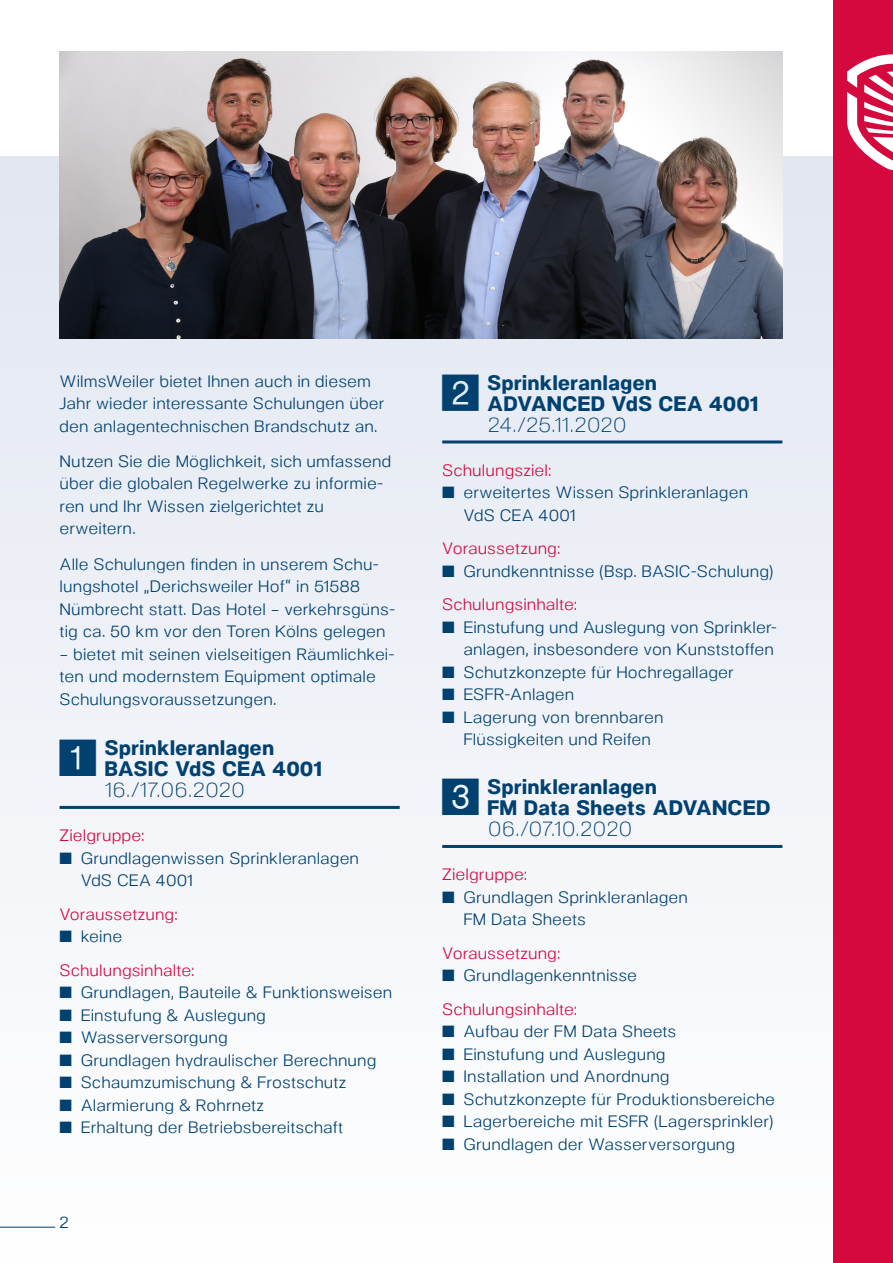
<style>
.page{position:relative;width:893px;height:1263px;background:#fff}
.page>*{position:absolute;margin:0;border:0;box-sizing:border-box;transform-origin:0 0}
.t1{font:49.65px "Square Frame Negative";color:#004170}
.t2{font:800 21px/21px "Neo Gram";letter-spacing:.005em;color:#004170}
.t3{font:300 21px "Neo Gram";letter-spacing:.02em;color:#004170}
.t4{font:16.5px/22.5px "Neo Gram";letter-spacing:.01em;color:#004170}
.t5{font:16.5px/33.6px "Neo Gram";letter-spacing:.01em;color:#d5093e}
.s1{color:#004170}
.s2{color:#d5093e}
</style>
<div class="page">
<div style="left:0;top:156px;width:893px;height:1107px;background:#f2f4f9"></div>
<img style="left:60px;top:51px;width:722px;height:288px">
<div style="left:833px;top:0;width:60px;height:1263px;background:#d5093e"></div>
<svg style="left:847px;top:54px;width:46px;height:116px"></svg>
<hr style="left:0;top:1227px;width:55px;height:1px;background:#004170">
<hr style="left:60px;top:806px;width:340px;height:3px;background:#004170">
<hr style="left:442px;top:440px;width:340px;height:3px;background:#004170">
<hr style="left:442px;top:845px;width:340px;height:3px;background:#004170">
<p class="t4" style="left:60px;top:368px;width:326px">WilmsWeiler bietet Ihnen auch in diesem<br>Jahr wieder interessante Schulungen über den anlagentechnischen Brandschutz an.</p>
<p class="t4" style="left:60px;top:449px;width:333px">Nutzen Sie die Möglichkeit, sich umfassend über die globalen Regelwerke zu informie&shy;ren und Ihr Wissen zielgerichtet zu erweitern.</p>
<p class="t4" style="left:60px;top:552px;width:337px">Alle Schulungen finden in unserem Schu&shy;lungshotel „Derichsweiler Hof“ in 51588<br>Nümbrecht statt. Das Hotel – verkehrsgüns&shy;tig ca. 50 km vor den Toren Kölns gelegen</p>
<p class="t4" style="left:60px;top:642px;width:337px">– bietet mit seinen vielseitigen Räumlichkei&shy;ten und modernstem Equipment optimale<br>Schulungsvoraussetzungen.</p>
<h1 class="t1" style="left:56px;top:730px;width:45px">1</h1>
<p class="t2" style="left:104px;top:736px;width:219px">Sprinkleranlagen<br>BASIC VdS CEA 4001</p>
<p class="t3" style="left:105px;top:776px;width:141px">16./17.06.2020</p>
<p class="t5" style="left:60px;top:817px;width:86px">Zielgruppe:</p>
<p class="t4" style="left:81px;top:846px;width:280px;text-indent:-21px">■ Grundlagenwissen Sprinkleranlagen<br>VdS CEA 4001</p>
<p class="t5" style="left:60px;top:896px;width:120px">Voraussetzung:</p>
<p class="t5" style="left:60px;top:919px;width:137px"><span class="s1">■ keine<br></span>Schulungsinhalte:</p>
<p class="t4" style="left:60px;top:980px;width:334px">■ Grundlagen, Bauteile &amp; Funktionsweisen</p>
<p class="t4" style="left:60px;top:1003px;width:208px">■ Einstufung &amp; Auslegung</p>
<p class="t4" style="left:60px;top:1025px;width:170px">■ Wasserversorgung</p>
<p class="t4" style="left:60px;top:1048px;width:318px">■ Grundlagen hydraulischer Berechnung</p>
<p class="t4" style="left:60px;top:1070px;width:288px">■ Schaumzumischung &amp; Frostschutz</p>
<p class="t4" style="left:60px;top:1093px;width:206px">■ Alarmierung &amp; Rohrnetz</p>
<p class="t4" style="left:60px;top:1115px;width:285px">■ Erhaltung der Betriebsbereitschaft</p>
<p class="t4" style="left:60px;top:1209px;width:11px">2</p>
<h1 class="t1" style="left:439px;top:365px;width:45px">2</h1>
<p class="t2" style="left:487px;top:371px;width:273px">Sprinkleranlagen<br>ADVANCED VdS CEA 4001</p>
<p class="t3" style="left:488px;top:410px;width:140px">24./25.11.2020</p>
<p class="t5" style="left:442px;top:452px;width:111px">Schulungsziel:</p>
<p class="t4" style="left:463px;top:480px;width:286px;text-indent:-21px">■ erweitertes Wissen Sprinkleranlagen<br>VdS CEA 4001</p>
<p class="t5" style="left:442px;top:531px;width:120px">Voraussetzung:</p>
<p class="t4" style="left:442px;top:553px;width:332px;line-height:33.6px">■ Grundkenntnisse (Bsp. BASIC-Schulung)<br><span class="s2">Schulungsinhalte:</span></p>
<p class="t4" style="left:442px;top:615px;width:337px;text-align:right">■ Einstufung und Auslegung von Sprinkler&shy;anlagen, insbesondere von Kunststoffen</p>
<p class="t4" style="left:442px;top:660px;width:293px">■ Schutzkonzepte für Hochregallager</p>
<p class="t4" style="left:442px;top:682px;width:134px">■ ESFR-Anlagen</p>
<p class="t4" style="left:442px;top:705px;width:223px;text-align:center">■ Lagerung von brennbaren<br>Flüssigkeiten und Reifen</p>
<h1 class="t1" style="left:439px;top:769px;width:45px">3</h1>
<p class="t2" style="left:487px;top:775px;width:285px">Sprinkleranlagen<br>FM Data Sheets ADVANCED</p>
<p class="t3" style="left:488px;top:815px;width:146px">06./07.10.2020</p>
<p class="t5" style="left:442px;top:856px;width:86px">Zielgruppe:</p>
<p class="t4" style="left:463px;top:885px;width:226px;text-indent:-21px">■ Grundlagen Sprinkleranlagen<br>FM Data Sheets</p>
<p class="t5" style="left:442px;top:935px;width:120px">Voraussetzung:</p>
<p class="t4" style="left:442px;top:958px;width:196px;line-height:33.6px">■ Grundlagenkenntnisse<br><span class="s2">Schulungsinhalte:</span></p>
<p class="t4" style="left:442px;top:1019px;width:236px">■ Aufbau der FM Data Sheets</p>
<p class="t4" style="left:442px;top:1042px;width:225px">■ Einstufung und Auslegung</p>
<p class="t4" style="left:442px;top:1064px;width:229px">■ Installation und Anordnung</p>
<p class="t4" style="left:442px;top:1087px;width:334px">■ Schutzkonzepte für Produktionsbereiche</p>
<p class="t4" style="left:442px;top:1109px;width:332px">■ Lagerbereiche mit ESFR (Lagersprinkler)</p>
<p class="t4" style="left:442px;top:1132px;width:294px">■ Grundlagen der Wasserversorgung</p>
</div>
